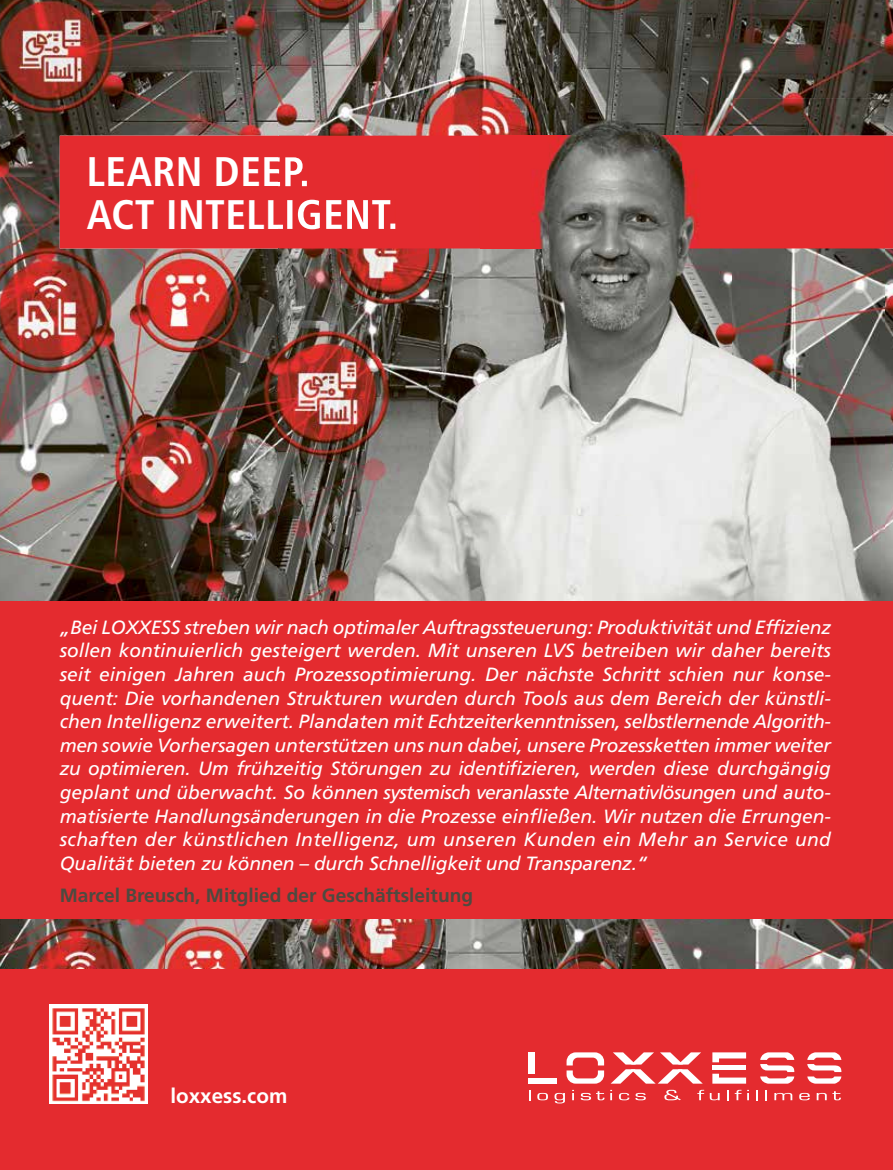
<style>
.page{position:relative;width:893px;height:1170px;background:#fff}
.page>*{position:absolute;margin:0;border:0;box-sizing:border-box;transform-origin:0 0}
.t1{font:700 condensed 41.25px/42.8px "Frutiger LT Pro";letter-spacing:.01em;color:#fff}
.t2{font:700 20.7px "Frutiger LT Pro";color:#fff}
.t3{font:italic 19.2px/23.5px "Frutiger LT Pro";letter-spacing:-.01em;color:#fff;text-align:justify}
.t4{font:700 19.2px "Frutiger LT Pro";color:#4e4a40}
</style>
<div class="page">
<img style="left:0;top:0;width:893px;height:601px">
<img style="left:0;top:919px;width:893px;height:50px">
<div style="left:60px;top:136px;width:833px;height:112px;background:#e42b2f"></div>
<div style="left:0;top:969px;width:893px;height:200px;background:#e42b2f"></div>
<img style="left:49px;top:1004px;width:99px;height:99px">
<div style="left:528px;top:1052px;width:7px;height:21px;background:#fff"></div>
<div style="left:528px;top:1078px;width:29px;height:5px;background:#fff"></div>
<svg style="left:567px;top:1052px;width:37px;height:31px"></svg>
<svg style="left:611px;top:1052px;width:91px;height:31px"></svg>
<svg style="left:712px;top:1052px;width:34px;height:10px"></svg>
<svg style="left:712px;top:1073px;width:34px;height:10px"></svg>
<div style="left:712px;top:1065px;width:34px;height:5px;background:#fff"></div>
<svg style="left:760px;top:1052px;width:34px;height:31px"></svg>
<svg style="left:807px;top:1052px;width:34px;height:31px"></svg>
<svg style="left:537px;top:1092px;width:11px;height:8px"></svg>
<svg style="left:554px;top:1092px;width:11px;height:11px"></svg>
<svg style="left:572px;top:1089px;width:2px;height:11px"></svg>
<svg style="left:581px;top:1091px;width:23px;height:9px"></svg>
<svg style="left:610px;top:1089px;width:2px;height:11px"></svg>
<svg style="left:619px;top:1092px;width:10px;height:8px"></svg>
<svg style="left:635px;top:1092px;width:11px;height:8px"></svg>
<svg style="left:664px;top:1089px;width:17px;height:11px"></svg>
<svg style="left:697px;top:1089px;width:7px;height:11px"></svg>
<svg style="left:710px;top:1093px;width:10px;height:7px"></svg>
<svg style="left:727px;top:1090px;width:2px;height:10px"></svg>
<svg style="left:735px;top:1089px;width:6px;height:11px"></svg>
<svg style="left:747px;top:1089px;width:2px;height:11px"></svg>
<svg style="left:756px;top:1090px;width:2px;height:10px"></svg>
<svg style="left:765px;top:1090px;width:2px;height:10px"></svg>
<svg style="left:774px;top:1092px;width:18px;height:8px"></svg>
<svg style="left:799px;top:1092px;width:11px;height:8px"></svg>
<svg style="left:817px;top:1091px;width:24px;height:9px"></svg>
<img style="left:279px;top:98px;width:605px;height:503px">
<img style="left:279px;top:157px;width:29px;height:29px">
<img style="left:279px;top:200px;width:116px;height:29px">
<div style="left:0;top:601px;width:893px;height:318px;background:#e42b2f"></div>
<h1 class="t1" style="left:87px;top:150px;width:313px">LEARN DEEP.<br>ACT INTELLIGENT.</h1>
<p class="t3" style="left:60px;top:615px;width:773px">„Bei LOXXESS streben wir nach optimaler Auftragssteuerung: Produktivität und Effizienz sollen kontinuierlich gesteigert werden. Mit unseren LVS betreiben wir daher bereits seit einigen Jahren auch Prozessoptimierung. Der nächste Schritt schien nur konse&shy;quent: Die vorhandenen Strukturen wurden durch Tools aus dem Bereich der künstli&shy;chen Intelligenz erweitert. Plandaten mit Echtzeiterkenntnissen, selbstlernende Algorith&shy;men sowie Vorhersagen unterstützen uns nun dabei, unsere Prozessketten immer weiter zu optimieren. Um frühzeitig Störungen zu identifizieren, werden diese durchgängig geplant und überwacht. So können systemisch veranlasste Alternativlösungen und auto&shy;matisierte Handlungsänderungen in die Prozesse einfließen. Wir nutzen die Errungen&shy;schaften der künstlichen Intelligenz, um unseren Kunden ein Mehr an Service und Qualität bieten zu können – durch Schnelligkeit und Transparenz.“</p>
<p class="t4" style="left:60px;top:883px;width:415px">Marcel Breusch, Mitglied der Geschäftsleitung</p>
<p class="t2" style="left:170px;top:1083px;width:118px">loxxess.com</p>
</div>
